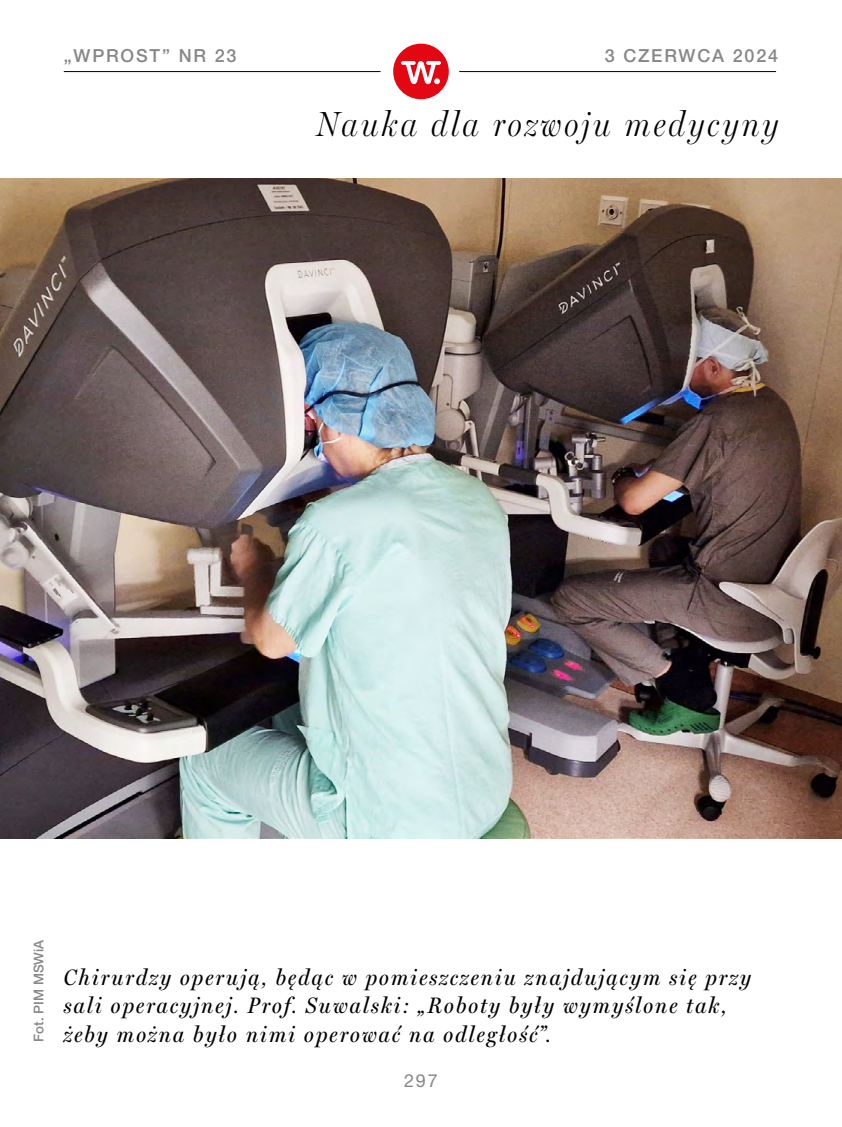
<style>
.page{position:relative;width:842px;height:1127px;background:#fff}
.page>*{position:absolute;margin:0;border:0;box-sizing:border-box;transform-origin:0 0}
.t1{font:italic 300 35.1px "Miller Headline";letter-spacing:.1em;color:#000}
.t2{font:italic 22.5px/28.5px "Miller Headline";letter-spacing:.1em;color:#000}
.t3{font:500 18px "Helvetica Neue LT Pro";letter-spacing:.1em;color:#878787}
.t4{font:18px "Helvetica Neue LT Pro";color:#878787}
.t5{font:500 13.5px "Helvetica Neue LT Pro";color:#878787}
</style>
<div class="page">
<img style="left:0;top:178px;width:842px;height:661px">
<hr style="left:64px;top:71px;width:317px;height:1px;background:#000">
<hr style="left:459px;top:71px;width:317px;height:1px;background:#000">
<svg style="left:393px;top:44px;width:56px;height:55px"></svg>
<p class="t3" style="left:64px;top:44px;width:174px">„WPROST” NR 23</p>
<p class="t3" style="left:605px;top:44px;width:175px">3 CZERWCA 2024</p>
<h1 class="t1" style="left:317px;top:102px;width:463px">Nauka dla rozwoju medycyny</h1>
<p class="t5" style="left:31px;top:1042px;width:104px;rotate:-90deg">Fot. PIM MSWiA</p>
<p class="t2" style="left:64px;top:962px;width:689px">Chirurdzy operują, będąc w pomieszczeniu znajdującym się przy sali operacyjnej. Prof. Suwalski: „Roboty były wymyślone tak, żeby można było nimi operować na odległość”.</p>
<p class="t4" style="left:404px;top:1070px;width:35px">297</p>
</div>
